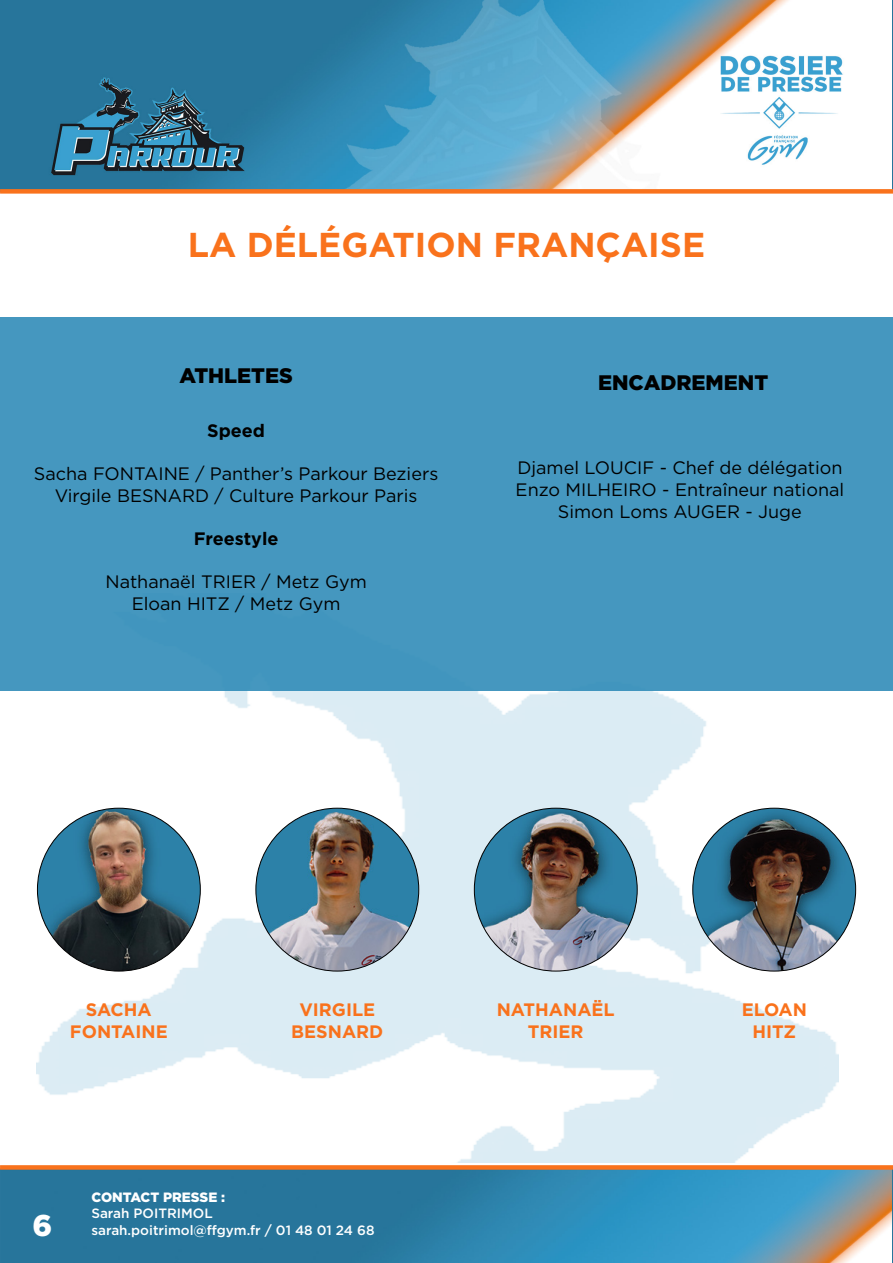
<style>
.page{position:relative;width:893px;height:1263px;background:#fff}
.page>*{position:absolute;margin:0;border:0;box-sizing:border-box;transform-origin:0 0}
.t1{font:700 34.5px "Gotham HTF";color:#f9721c}
.t2{font:900 30px "Gotham HTF";color:#fff}
.t3{font:900 21px "Gotham HTF";color:#000}
.t4{font:18px/21.6px "Gotham HTF";color:#000;text-align:center}
.t5{font:700 18px/21.6px "Gotham HTF";color:#f9721c;text-align:center}
.t6{font:700 18px "Gotham HTF";color:#000}
.t7{font:500 13.5px/16.2px "Gotham HTF";color:#fff}
.t8{font:900 13.5px "Gotham HTF";color:#fff}
</style>
<div class="page">
<img style="left:0;top:0;width:893px;height:1263px">
<div style="left:0;top:189px;width:893px;height:5px;background:#f9721c"></div>
<div style="left:0;top:1165px;width:893px;height:5px;background:#f9721c"></div>
<img style="left:36px;top:691px;width:803px;height:471px">
<div style="left:0;top:317px;width:893px;height:374px;background:#4597bf"></div>
<img style="left:37px;top:808px;width:163px;height:163px;border-radius:81px">
<img style="left:693px;top:808px;width:163px;height:163px;border-radius:81px">
<img style="left:256px;top:808px;width:163px;height:163px;border-radius:81px">
<img style="left:474px;top:808px;width:163px;height:163px;border-radius:81px">
<h1 class="t1" style="left:188px;top:224px;width:519px">LA DÉLÉGATION FRANÇAISE</h1>
<p class="t3" style="left:180px;top:363px;width:115px">ATHLETES</p>
<p class="t6" style="left:207px;top:420px;width:59px">Speed</p>
<p class="t4" style="left:34px;top:463px;width:406px">Sacha FONTAINE / Panther’s Parkour Beziers<br>Virgile BESNARD / Culture Parkour Paris</p>
<p class="t6" style="left:194px;top:528px;width:86px">Freestyle</p>
<p class="t4" style="left:105px;top:571px;width:263px">Nathanaël TRIER / Metz Gym<br>Eloan HITZ / Metz Gym</p>
<p class="t3" style="left:598px;top:370px;width:172px">ENCADREMENT</p>
<p class="t4" style="left:516px;top:457px;width:330px">Djamel LOUCIF - Chef de délégation<br>Enzo MILHEIRO - Entraîneur national<br>Simon Loms AUGER - Juge</p>
<p class="t5" style="left:497px;top:999px;width:120px">NATHANAËL<br>TRIER</p>
<p class="t5" style="left:70px;top:999px;width:99px">SACHA<br>FONTAINE</p>
<p class="t5" style="left:742px;top:999px;width:67px">ELOAN<br>HITZ</p>
<p class="t5" style="left:291px;top:999px;width:94px">VIRGILE<br>BESNARD</p>
<h2 class="t2" style="left:33px;top:1208px;width:21px">6</h2>
<p class="t8" style="left:91px;top:1189px;width:135px">CONTACT PRESSE :</p>
<p class="t7" style="left:91px;top:1205px;width:285px">Sarah POITRIMOL sarah.poitrimol@ffgym.fr / 01 48 01 24 68</p>
</div>
